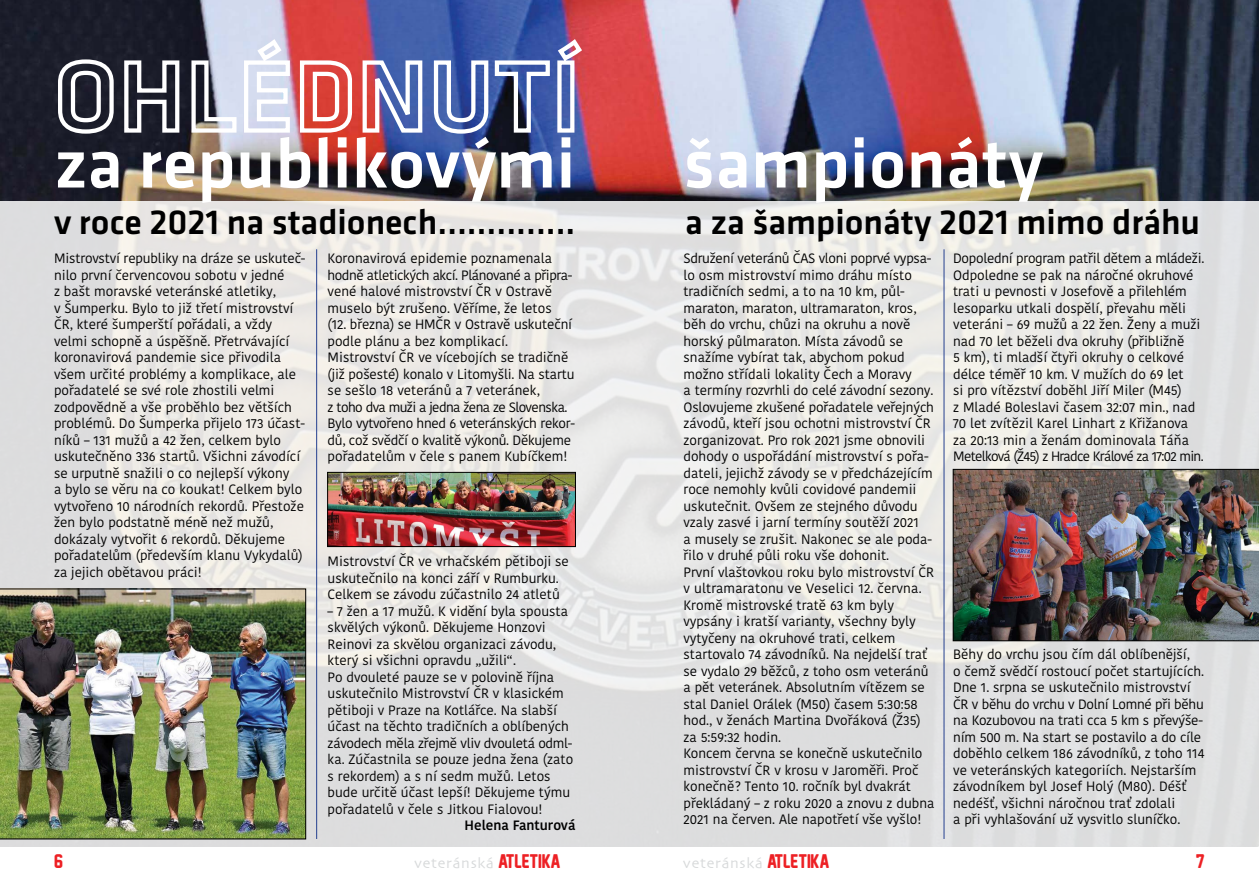
<style>
.page{position:relative;width:1259px;height:893px;background:#fff}
.page>*{position:absolute;margin:0;border:0;box-sizing:border-box;transform-origin:0 0}
.t1{font:500 72px "Klavika";letter-spacing:.005em;color:#fff}
.t2{font:500 36px "Klavika";color:#000}
.t3{font:18px "New Athletic M54";color:#ed2024}
.t4{font:15px "Skia";letter-spacing:.05em;color:#d7d9da}
.t5{font:13.5px/16.5px "Kohinoor Devanagari";color:#000}
.t6{font:500 13.5px "Kohinoor Devanagari";color:#000}
.s1{font-family:"New Athletic M54";font-size:18px;color:#ed2024}
</style>
<div class="page">
<img style="left:0;top:201px;width:1259px;height:646px">
<img style="left:0;top:0;width:1259px;height:201px">
<svg style="left:56px;top:57px;width:60px;height:79px"></svg>
<svg style="left:122px;top:58px;width:59px;height:77px"></svg>
<svg style="left:189px;top:36px;width:103px;height:99px"></svg>
<svg style="left:298px;top:58px;width:56px;height:77px"></svg>
<svg style="left:360px;top:58px;width:64px;height:78px"></svg>
<svg style="left:432px;top:36px;width:153px;height:100px"></svg>
<hr style="left:316px;top:249px;width:1px;height:590px;background:#25408f">
<hr style="left:943px;top:249px;width:1px;height:590px;background:#25408f">
<img style="left:0;top:589px;width:306px;height:250px">
<img style="left:329px;top:474px;width:245px;height:71px">
<div style="left:327px;top:472px;width:249px;height:75px;border:1px solid #000"></div>
<img style="left:953px;top:469px;width:306px;height:172px">
<h1 class="t1" style="left:54px;top:124px;width:523px">za republikovými</h1>
<h1 class="t1" style="left:683px;top:124px;width:362px">šampionáty</h1>
<h2 class="t2" style="left:54px;top:202px;width:523px">v roce 2021 na stadionech……........</h2>
<h2 class="t2" style="left:685px;top:202px;width:516px">a za šampionáty 2021 mimo dráhu</h2>
<p class="t5" style="left:683px;top:251px;width:252px">Sdružení veteránů ČAS vloni poprvé vypsa&shy;lo osm mistrovství mimo dráhu místo tradičních sedmi, a to na 10 km, půl&shy;maraton, maraton, ultramaraton, kros, běh do vrchu, chůzi na okruhu a nově horský půlmaraton. Místa závodů se snažíme vybírat tak, abychom pokud možno střídali lokality Čech a Moravy<br>a termíny rozvrhli do celé závodní sezony.<br>Oslovujeme zkušené pořadatele veřejných závodů, kteří jsou ochotni mistrovství ČR zorganizovat. Pro rok 2021 jsme obnovili dohody o uspořádání mistrovství s pořa&shy;dateli, jejichž závody se v předcházejícím roce nemohly kvůli covidové pandemii uskutečnit. Ovšem ze stejného důvodu vzaly zasvé i jarní termíny soutěží 2021<br>a musely se zrušit. Nakonec se ale poda&shy;řilo v druhé půli roku vše dohonit.<br>První vlaštovkou roku bylo mistrovství ČR v ultramaratonu ve Veselici 12. června.<br>Kromě mistrovské tratě 63 km byly vypsány i kratší varianty, všechny byly vytyčeny na okruhové trati, celkem startovalo 74 závodníků. Na nejdelší trať se vydalo 29 běžců, z toho osm veteránů a pět veteránek. Absolutním vítězem se stal Daniel Orálek (M50) časem 5:30:58 hod., v ženách Martina Dvořáková (Ž35) za 5:59:32 hodin.<br>Koncem června se konečně uskutečnilo mistrovství ČR v krosu v Jaroměři. Proč konečně? Tento 10. ročník byl dvakrát překládaný – z roku 2020 a znovu z dubna 2021 na červen. Ale napotřetí vše vyšlo!</p>
<p class="t5" style="left:953px;top:250px;width:253px">Dopolední program patřil dětem a mládeži.<br>Odpoledne se pak na náročné okruhové trati u pevnosti v Josefově a přilehlém lesoparku utkali dospělí, převahu měli veteráni – 69 mužů a 22 žen. Ženy a muži nad 70 let běželi dva okruhy (přibližně<br>5 km), ti mladší čtyři okruhy o celkové délce téměř 10 km. V mužích do 69 let<br>si pro vítězství doběhl Jiří Miler (M45)<br>z Mladé Boleslavi časem 32:07 min., nad 70 let zvítězil Karel Linhart z Křižanova za 20:13 min a ženám dominovala Táňa Metelková (Ž45) z Hradce Králové za 17:02 min.</p>
<p class="t5" style="left:54px;top:250px;width:253px">Mistrovství republiky na dráze se uskuteč&shy;nilo první červencovou sobotu v jedné<br>z bašt moravské veteránské atletiky,<br>v Šumperku. Bylo to již třetí mistrovství ČR, které šumperští pořádali, a vždy velmi schopně a úspěšně. Přetrvávající koronavirová pandemie sice přivodila všem určité problémy a komplikace, ale pořadatelé se své role zhostili velmi zodpovědně a vše proběhlo bez větších problémů. Do Šumperka přijelo 173 účast&shy;níků – 131 mužů a 42 žen, celkem bylo uskutečněno 336 startů. Všichni závodící se urputně snažili o co nejlepší výkony<br>a bylo se věru na co koukat! Celkem bylo vytvořeno 10 národních rekordů. Přestože žen bylo podstatně méně než mužů, dokázaly vytvořit 6 rekordů. Děkujeme pořadatelům (především klanu Vykydalů) za jejich obětavou práci!</p>
<p class="t5" style="left:328px;top:251px;width:249px">Koronavirová epidemie poznamenala hodně atletických akcí. Plánované a připra&shy;vené halové mistrovství ČR v Ostravě muselo být zrušeno. Věříme, že letos<br>(12. března) se HMČR v Ostravě uskuteční podle plánu a bez komplikací.<br>Mistrovství ČR ve vícebojích se tradičně (již pošesté) konalo v Litomyšli. Na startu se sešlo 18 veteránů a 7 veteránek,<br>z toho dva muži a jedna žena ze Slovenska.<br>Bylo vytvořeno hned 6 veteránských rekor&shy;dů, což svědčí o kvalitě výkonů. Děkujeme pořadatelům v čele s panem Kubíčkem!</p>
<p class="t5" style="left:328px;top:554px;width:243px">Mistrovství ČR ve vrhačském pětiboji se uskutečnilo na konci září v Rumburku.<br>Celkem se závodu zúčastnilo 24 atletů</p>
<p class="t5" style="left:328px;top:603px;width:247px">– 7 žen a 17 mužů. K vidění byla spousta skvělých výkonů. Děkujeme Honzovi Reinovi za skvělou organizaci závodu, který si všichni opravdu „užili“.<br>Po dvouleté pauze se v polovině října uskutečnilo Mistrovství ČR v klasickém pětiboji v Praze na Kotlářce. Na slabší účast na těchto tradičních a oblíbených závodech měla zřejmě vliv dvouletá odml&shy;ka. Zúčastnila se pouze jedna žena (zato s rekordem) a s ní sedm mužů. Letos bude určitě účast lepší! Děkujeme týmu pořadatelů v čele s Jitkou Fialovou!</p>
<p class="t6" style="left:465px;top:818px;width:112px">Helena Fanturová</p>
<p class="t5" style="left:953px;top:646px;width:253px">Běhy do vrchu jsou čím dál oblíbenější,<br>o čemž svědčí rostoucí počet startujících.<br>Dne 1. srpna se uskutečnilo mistrovství ČR v běhu do vrchu v Dolní Lomné při běhu na Kozubovou na trati cca 5 km s převýše&shy;ním 500 m. Na start se postavilo a do cíle doběhlo celkem 186 závodníků, z toho 114 ve veteránských kategoriích. Nejstarším závodníkem byl Josef Holý (M80). Déšť nedéšť, všichni náročnou trať zdolali<br>a při vyhlašování už vysvitlo sluníčko.</p>
<h3 class="t3" style="left:54px;top:851px;width:10px">6</h3>
<p class="t4" style="left:414px;top:854px;width:148px">veteránská <span class="s1">ATLETIKA</span></p>
<p class="t4" style="left:683px;top:854px;width:148px">veteránská <span class="s1">ATLETIKA</span></p>
<h3 class="t3" style="left:1195px;top:851px;width:11px">7</h3>
</div>
